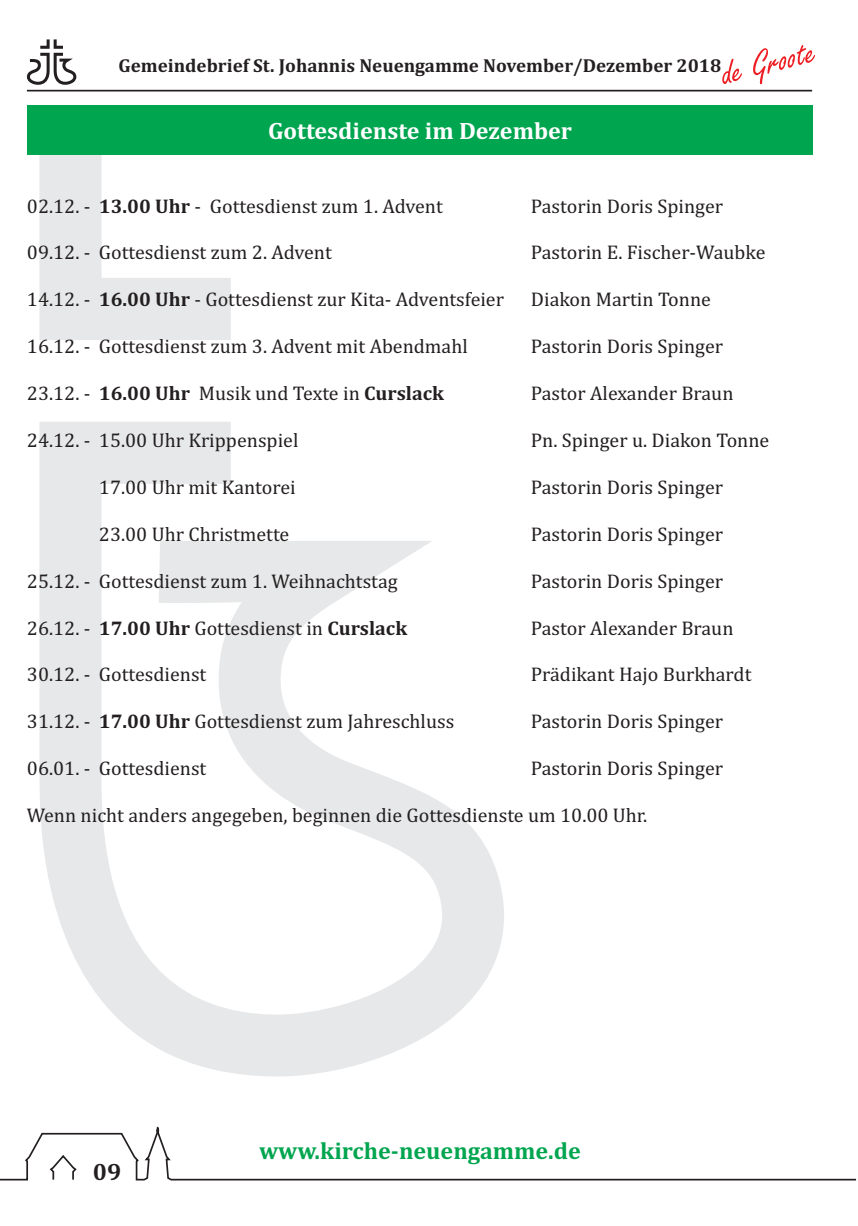
<style>
.page{position:relative;width:858px;height:1226px;background:#fff}
.page>*{position:absolute;margin:0;border:0;box-sizing:border-box;transform-origin:0 0}
.t1{font:700 24px "Cambria";color:#00a54f}
.t2{font:700 24px "Cambria";color:#fff}
.t3{font:700 24px "Cambria";color:#231f20}
.t4{font:20px "Cambria";color:#231f20}
.t5{font:700 19px "Cambria";color:#231f20}
.s1{font-weight:700}
</style>
<div class="page">
<svg style="left:27px;top:39px;width:49px;height:46px"></svg>
<svg style="left:722px;top:45px;width:93px;height:39px"></svg>
<hr style="left:27px;top:90px;width:785px;height:2px;background:#231f20">
<svg style="left:39px;top:155px;width:465px;height:922px"></svg>
<svg style="left:0;top:1126px;width:857px;height:55px"></svg>
<div style="left:27px;top:106px;width:785px;height:49px;background:#00a54f"></div>
<p class="t5" style="left:118px;top:59px;width:604px">Gemeindebrief St. Johannis Neuengamme November/Dezember 2018</p>
<p class="t2" style="left:268px;top:122px;width:305px">Gottesdienste im Dezember</p>
<p class="t4" style="left:27px;top:199px;width:417px">02.12. - <span class="s1">13.00 Uhr</span> - Gottesdienst zum 1. Advent</p>
<p class="t4" style="left:531px;top:199px;width:194px">Pastorin Doris Spinger</p>
<p class="t4" style="left:27px;top:245px;width:306px">09.12. - Gottesdienst zum 2. Advent</p>
<p class="t4" style="left:531px;top:245px;width:236px">Pastorin E. Fischer-Waubke</p>
<p class="t4" style="left:27px;top:292px;width:479px">14.12. - <span class="s1">16.00 Uhr</span> - Gottesdienst zur Kita- Adventsfeier</p>
<p class="t4" style="left:531px;top:292px;width:182px">Diakon Martin Tonne</p>
<p class="t4" style="left:27px;top:339px;width:442px">16.12. - Gottesdienst zum 3. Advent mit Abendmahl</p>
<p class="t4" style="left:531px;top:339px;width:194px">Pastorin Doris Spinger</p>
<p class="t4" style="left:27px;top:386px;width:419px">23.12. - <span class="s1">16.00 Uhr</span> Musik und Texte in <span class="s1">Curslack</span></p>
<p class="t4" style="left:531px;top:386px;width:204px">Pastor Alexander Braun</p>
<p class="t4" style="left:27px;top:433px;width:273px">24.12. - 15.00 Uhr Krippenspiel</p>
<p class="t4" style="left:531px;top:433px;width:240px">Pn. Spinger u. Diakon Tonne</p>
<p class="t4" style="left:99px;top:480px;width:198px">17.00 Uhr mit Kantorei</p>
<p class="t4" style="left:531px;top:480px;width:194px">Pastorin Doris Spinger</p>
<p class="t4" style="left:99px;top:527px;width:192px">23.00 Uhr Christmette</p>
<p class="t4" style="left:531px;top:527px;width:194px">Pastorin Doris Spinger</p>
<p class="t4" style="left:27px;top:574px;width:372px">25.12. - Gottesdienst zum 1. Weihnachtstag</p>
<p class="t4" style="left:531px;top:574px;width:194px">Pastorin Doris Spinger</p>
<p class="t4" style="left:27px;top:621px;width:382px">26.12. - <span class="s1">17.00 Uhr</span> Gottesdienst in <span class="s1">Curslack</span></p>
<p class="t4" style="left:531px;top:621px;width:204px">Pastor Alexander Braun</p>
<p class="t4" style="left:27px;top:668px;width:181px">30.12. - Gottesdienst</p>
<p class="t4" style="left:531px;top:668px;width:222px">Prädikant Hajo Burkhardt</p>
<p class="t4" style="left:27px;top:714px;width:429px">31.12. - <span class="s1">17.00 Uhr</span> Gottesdienst zum Jahreschluss</p>
<p class="t4" style="left:531px;top:714px;width:194px">Pastorin Doris Spinger</p>
<p class="t4" style="left:27px;top:761px;width:181px">06.01. - Gottesdienst</p>
<p class="t4" style="left:531px;top:761px;width:194px">Pastorin Doris Spinger</p>
<p class="t4" style="left:27px;top:808px;width:622px">Wenn nicht anders angegeben, beginnen die Gottesdienste um 10.00 Uhr.</p>
<p class="t3" style="left:93px;top:1163px;width:30px">09</p>
<p class="t1" style="left:259px;top:1142px;width:323px">www.kirche-neuengamme.de</p>
</div>
